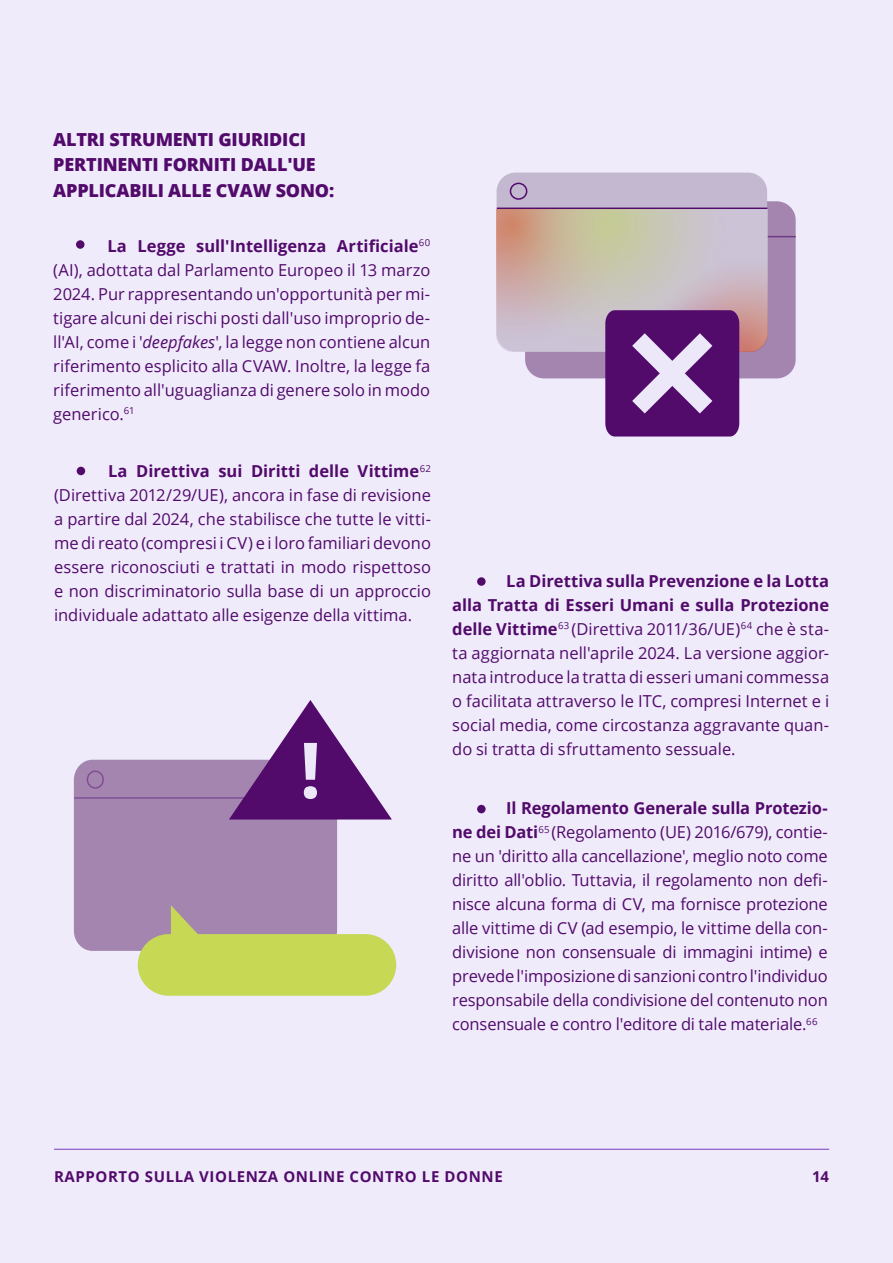
<style>
.page{position:relative;width:893px;height:1263px;background:#efebfb}
.page>*{position:absolute;margin:0;border:0;box-sizing:border-box;transform-origin:0 0}
.t1{font:800 18px/25.5px "Open Sans";letter-spacing:-.01em;color:#520a6b}
.t2{font:16.5px/24px "Open Sans";color:#520a6b;text-align:justify}
.t3{font:700 15px "Open Sans";letter-spacing:.04em;color:#520a6b}
.s1{font-weight:700}
.s2{font-style:italic}
</style>
<div class="page">
<hr style="left:54px;top:1149px;width:775px;height:1px;background:#7a3eba">
<div style="left:76px;top:240px;width:9px;height:9px;background:#520a6b;border-radius:50%"></div>
<div style="left:77px;top:467px;width:8px;height:8px;background:#520a6b;border-radius:50%"></div>
<div style="left:477px;top:577px;width:9px;height:9px;background:#520a6b;border-radius:50%"></div>
<div style="left:477px;top:805px;width:9px;height:8px;background:#520a6b;border-radius:50%"></div>
<div style="left:525px;top:201px;width:271px;height:177px;background:#a385b0;border-radius:19px"></div>
<div style="left:497px;top:173px;width:270px;height:179px;background:#c4b8d1;border-radius:19px"></div>
<svg style="left:496px;top:182px;width:300px;height:56px"></svg>
<div style="left:74px;top:760px;width:263px;height:191px;background:#a385b0;border-radius:19px"></div>
<img style="left:497px;top:209px;width:270px;height:143px">
<svg style="left:605px;top:310px;width:134px;height:126px;background:#6f3486"></svg>
<svg style="left:73px;top:700px;width:319px;height:119px"></svg>
<div style="left:138px;top:934px;width:258px;height:62px;background:#c6d854;border-radius:31px"></div>
<svg style="left:171px;top:905px;width:27px;height:29px"></svg>
<p class="t1" style="left:53px;top:125px;width:282px">ALTRI STRUMENTI GIURIDICI<br>PERTINENTI FORNITI DALL'UE<br>APPLICABILI ALLE CVAW SONO:</p>
<p class="t2" style="left:53px;top:233px;width:378px;text-indent:54px"><span class="s1">La Legge sull'Intelligenza Artificiale</span><sup>60 </sup>(AI), adottata dal Parlamento Europeo il 13 marzo 2024. Pur rappresentando un'opportunità per mi&shy;tigare alcuni dei rischi posti dall'uso improprio de&shy;ll'AI, come i '<span class="s2">deepfakes</span>', la legge non contiene alcun riferimento esplicito alla CVAW. Inoltre, la legge fa riferimento all'uguaglianza di genere solo in modo generico.<sup>61</sup></p>
<p class="t2" style="left:54px;top:459px;width:378px;text-indent:54px"><span class="s1">La Direttiva sui Diritti delle Vittime</span><sup>62 </sup>(Direttiva 2012/29/UE), ancora in fase di revisione a partire dal 2024, che stabilisce che tutte le vitti&shy;me di reato (compresi i CV) e i loro familiari devono essere riconosciuti e trattati in modo rispettoso e non discriminatorio sulla base di un approccio individuale adattato alle esigenze della vittima.</p>
<p class="t2" style="left:452px;top:568px;width:378px;text-indent:54px"><span class="s1">La Direttiva sulla Prevenzione e la Lotta alla Tratta di Esseri Umani e sulla Protezione delle Vittime</span><sup>63</sup> (Direttiva 2011/36/UE)<sup>64</sup> che è sta&shy;ta aggiornata nell'aprile 2024. La versione aggior&shy;nata introduce la tratta di esseri umani commessa o facilitata attraverso le ITC, compresi Internet e i social media, come circostanza aggravante quan&shy;do si tratta di sfruttamento sessuale.</p>
<p class="t2" style="left:452px;top:796px;width:377px;text-indent:54px"><span class="s1">Il Regolamento Generale sulla Protezio&shy;ne dei Dati</span><sup>65</sup> (Regolamento (UE) 2016/679), contie&shy;ne un 'diritto alla cancellazione', meglio noto come diritto all'oblio. Tuttavia, il regolamento non defi&shy;nisce alcuna forma di CV, ma fornisce protezione alle vittime di CV (ad esempio, le vittime della con&shy;divisione non consensuale di immagini intime) e prevede l'imposizione di sanzioni contro l'individuo responsabile della condivisione del contenuto non consensuale e contro l'editore di tale materiale.<sup>66</sup></p>
<p class="t3" style="left:54px;top:1166px;width:450px">RAPPORTO SULLA VIOLENZA ONLINE CONTRO LE DONNE</p>
<p class="t3" style="left:812px;top:1166px;width:19px">14</p>
</div>
